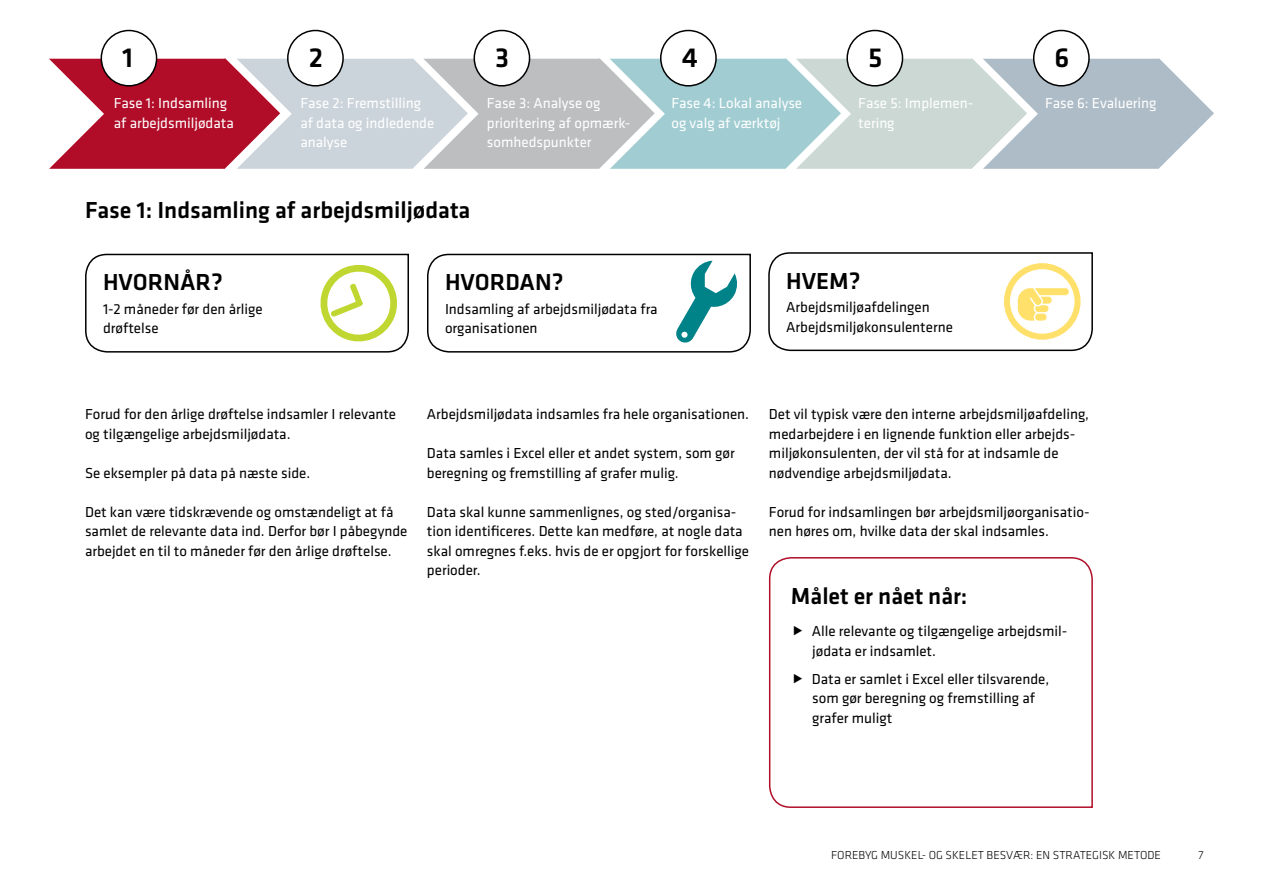
<style>
.page{position:relative;width:1263px;height:893px;background:#fff}
.page>*{position:absolute;margin:0;border:0;box-sizing:border-box;transform-origin:0 0}
.t1{font:500 28.5px "Klavika";color:#000}
.t2{font:500 24px "Klavika";color:#000}
.t3{font:15px/19.5px "Klavika";color:#000}
.t4{font:15px/19.5px "Klavika";color:#fff}
.t5{font:300 12px "Klavika";color:#000}
</style>
<div class="page">
<svg style="left:768px;top:557px;width:325px;height:251px"></svg>
<svg style="left:427px;top:253px;width:324px;height:100px"></svg>
<svg style="left:85px;top:253px;width:324px;height:100px"></svg>
<svg style="left:768px;top:252px;width:325px;height:100px"></svg>
<svg style="left:49px;top:58px;width:1165px;height:111px;background:#bfb3ba"></svg>
<div style="left:101px;top:31px;width:56px;height:55px;background:#fff;border-radius:50%"></div>
<div style="left:101px;top:30px;width:56px;height:57px;border:2px solid #000;border-radius:50%"></div>
<div style="left:288px;top:31px;width:55px;height:55px;background:#fff;border-radius:50%"></div>
<div style="left:287px;top:30px;width:57px;height:57px;border:2px solid #000;border-radius:50%"></div>
<div style="left:474px;top:31px;width:55px;height:55px;background:#fff;border-radius:50%"></div>
<div style="left:473px;top:30px;width:57px;height:57px;border:2px solid #000;border-radius:50%"></div>
<div style="left:661px;top:31px;width:55px;height:55px;background:#fff;border-radius:50%"></div>
<div style="left:660px;top:30px;width:57px;height:57px;border:2px solid #000;border-radius:50%"></div>
<div style="left:847px;top:31px;width:55px;height:55px;background:#fff;border-radius:50%"></div>
<div style="left:846px;top:30px;width:57px;height:57px;border:2px solid #000;border-radius:50%"></div>
<div style="left:1034px;top:31px;width:55px;height:55px;background:#fff;border-radius:50%"></div>
<div style="left:1033px;top:30px;width:57px;height:57px;border:2px solid #000;border-radius:50%"></div>
<svg style="left:794px;top:626px;width:8px;height:10px"></svg>
<svg style="left:794px;top:674px;width:8px;height:9px"></svg>
<h1 class="t1" style="left:122px;top:38px;width:12px">1</h1>
<h1 class="t1" style="left:309px;top:38px;width:16px">2</h1>
<h1 class="t1" style="left:495px;top:38px;width:16px">3</h1>
<h1 class="t1" style="left:682px;top:38px;width:18px">4</h1>
<h1 class="t1" style="left:868px;top:38px;width:16px">5</h1>
<h1 class="t1" style="left:1055px;top:38px;width:16px">6</h1>
<p class="t4" style="left:487px;top:93px;width:145px">Fase 3: Analyse og prioritering af opmærk&shy;somhedspunkter</p>
<p class="t4" style="left:114px;top:93px;width:122px">Fase 1: Indsamling af arbejdsmiljødata</p>
<p class="t4" style="left:300px;top:93px;width:135px">Fase 2: Fremstilling af data og indledende analyse</p>
<p class="t4" style="left:858px;top:93px;width:116px">Fase 5: Implemen-</p>
<p class="t4" style="left:1045px;top:93px;width:113px">Fase 6: Evaluering</p>
<p class="t4" style="left:671px;top:93px;width:132px">Fase 4: Lokal analyse og valg af værktøj</p>
<p class="t4" style="left:858px;top:113px;width:38px">tering</p>
<h2 class="t2" style="left:85px;top:194px;width:387px">Fase 1: Indsamling af arbejdsmiljødata</h2>
<h2 class="t2" style="left:103px;top:266px;width:121px">HVORNÅR?</h2>
<p class="t3" style="left:103px;top:299px;width:161px">1-2 måneder før den årlige drøftelse</p>
<h2 class="t2" style="left:445px;top:266px;width:120px">HVORDAN?</h2>
<p class="t3" style="left:445px;top:299px;width:214px">Indsamling af arbejdsmiljødata fra organisationen</p>
<h2 class="t2" style="left:786px;top:264px;width:76px">HVEM?</h2>
<p class="t3" style="left:786px;top:297px;width:168px">Arbejdsmiljøafdelingen<br>Arbejdsmiljøkonsulenterne</p>
<p class="t3" style="left:85px;top:404px;width:313px">Forud for den årlige drøftelse indsamler I relevante og tilgængelige arbejdsmiljødata.</p>
<p class="t3" style="left:85px;top:462px;width:227px">Se eksempler på data på næste side.</p>
<p class="t3" style="left:85px;top:501px;width:324px">Det kan være tidskrævende og omstændeligt at få samlet de relevante data ind. Derfor bør I påbegynde arbejdet en til to måneder før den årlige drøftelse.</p>
<p class="t3" style="left:427px;top:404px;width:324px">Arbejdsmiljødata indsamles fra hele organisationen.</p>
<p class="t3" style="left:427px;top:443px;width:309px">Data samles i Excel eller et andet system, som gør beregning og fremstilling af grafer mulig.</p>
<p class="t3" style="left:427px;top:501px;width:324px">Data skal kunne sammenlignes, og sted/organisa&shy;tion identificeres. Dette kan medføre, at nogle data skal omregnes f.eks. hvis de er opgjort for forskellige perioder.</p>
<p class="t3" style="left:769px;top:404px;width:322px">Det vil typisk være den interne arbejdsmiljøafdeling, medarbejdere i en lignende funktion eller arbejds&shy;miljøkonsulenten, der vil stå for at indsamle de nødvendige arbejdsmiljødata.</p>
<p class="t3" style="left:769px;top:501px;width:322px">Forud for indsamlingen bør arbejdsmiljøorganisatio&shy;nen høres om, hvilke data der skal indsamles.</p>
<h2 class="t2" style="left:791px;top:580px;width:178px">Målet er nået når:</h2>
<p class="t3" style="left:812px;top:621px;width:257px">Alle relevante og tilgængelige arbejdsmil&shy;jødata er indsamlet.</p>
<p class="t3" style="left:812px;top:669px;width:239px">Data er samlet i Excel eller tilsvarende, som gør beregning og fremstilling af grafer muligt</p>
<p class="t5" style="left:831px;top:848px;width:331px">FOREBYG MUSKEL- OG SKELET BESVÆR: EN STRATEGISK METODE</p>
<p class="t5" style="left:1198px;top:848px;width:7px">7</p>
</div>
